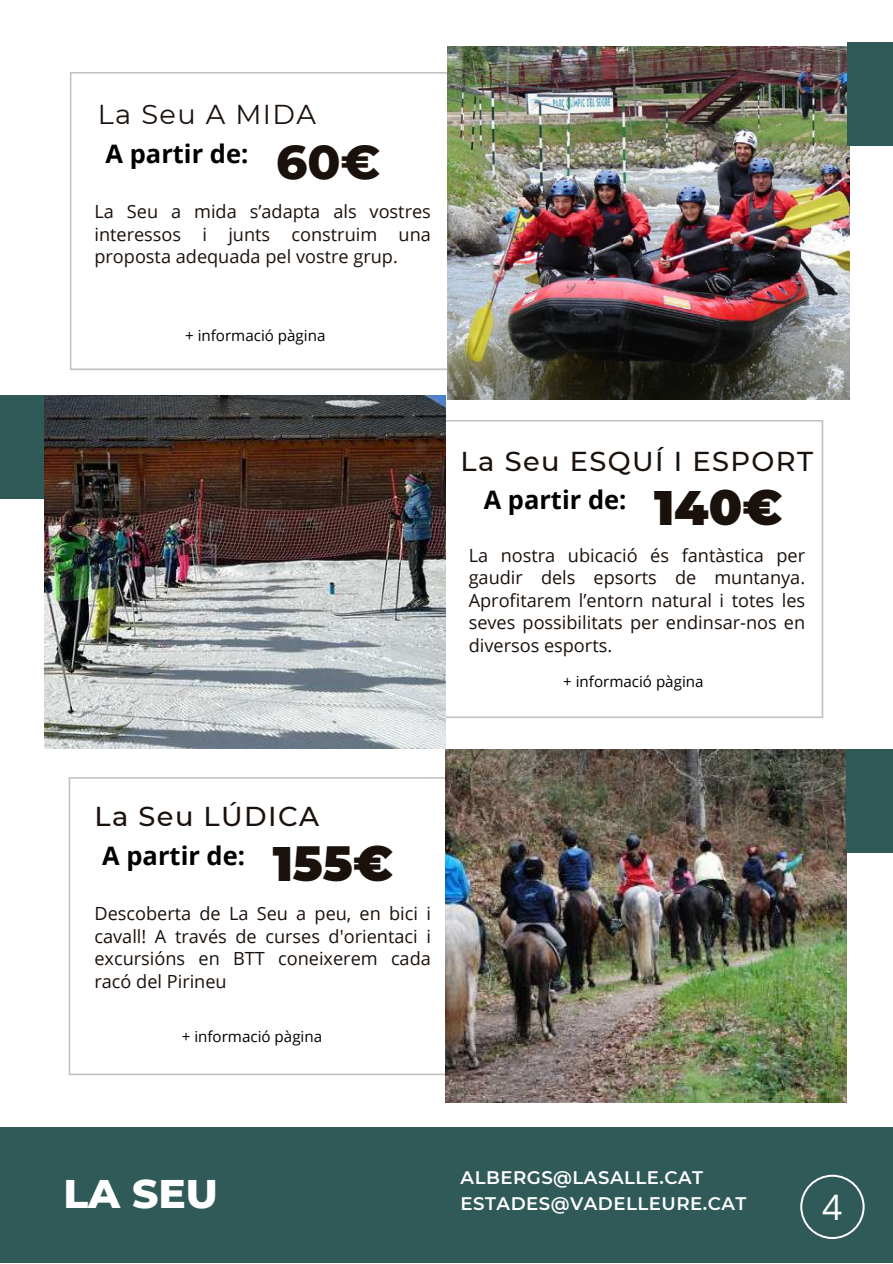
<style>
.page{position:relative;width:893px;height:1264px;background:#fff}
.page>*{position:absolute;margin:0;border:0;box-sizing:border-box;transform-origin:0 0}
.t1{font:900 48.3px "Montserrat";color:#1b110c}
.t2{font:800 48.3px "Montserrat";color:#1b110c}
.t3{font:800 40.8px "Montserrat";color:#fff}
.t4{font:35.1px "Open Sans";color:#fff}
.t5{font:500 27.3px "Montserrat";letter-spacing:.05em;color:#1b110c}
.t6{font:27.3px "Montserrat";letter-spacing:.05em;color:#1b110c}
.t7{font:700 25.5px "Open Sans";color:#000}
.t8{font:18.15px/22.5px "Open Sans";color:#1b110c;text-align:justify}
.t9{font:600 18.15px/25.8px "Montserrat";letter-spacing:.025em;color:#fff}
.t10{font:15.15px "Open Sans";color:#000}
</style>
<div class="page">
<svg style="left:70px;top:72px;width:377px;height:298px"></svg>
<svg style="left:445px;top:420px;width:378px;height:298px"></svg>
<div style="left:0;top:395px;width:62px;height:104px;background:#305a58"></div>
<img style="left:44px;top:395px;width:401px;height:353px">
<svg style="left:69px;top:777px;width:376px;height:298px"></svg>
<img style="left:445px;top:749px;width:401px;height:353px">
<img style="left:447px;top:46px;width:402px;height:353px">
<div style="left:0;top:1126px;width:892px;height:136px;background:#305a58"></div>
<div style="left:846px;top:42px;width:46px;height:104px;background:#305a58"></div>
<div style="left:846px;top:749px;width:46px;height:104px;background:#305a58"></div>
<svg style="left:800px;top:1174px;width:64px;height:64px"></svg>
<h3 class="t6" style="left:98px;top:97px;width:220px">La Seu A MIDA</h3>
<h1 class="t2" style="left:276px;top:132px;width:106px">60€</h1>
<p class="t8" style="left:94px;top:200px;width:338px">La Seu a mida s’adapta als vostres interessos i junts construim una proposta adequada pel vostre grup.</p>
<h3 class="t7" style="left:106px;top:136px;width:144px">A partir de:</h3>
<p class="t10" style="left:185px;top:324px;width:142px">+ informació pàgina</p>
<h3 class="t5" style="left:460px;top:444px;width:354px">La Seu ESQUÍ I ESPORT</h3>
<h1 class="t1" style="left:654px;top:478px;width:130px">140€</h1>
<p class="t8" style="left:468px;top:543px;width:338px">La nostra ubicació és fantàstica per gaudir dels epsorts de muntanya.<br>Aprofitarem l’entorn natural i totes les seves possibilitats per endinsar-nos en diversos esports.</p>
<h3 class="t7" style="left:483px;top:482px;width:144px">A partir de:</h3>
<p class="t10" style="left:563px;top:670px;width:142px">+ informació pàgina</p>
<h3 class="t5" style="left:94px;top:799px;width:226px">La Seu LÚDICA</h3>
<h1 class="t1" style="left:273px;top:834px;width:122px">155€</h1>
<p class="t8" style="left:94px;top:902px;width:338px">Descoberta de La Seu a peu, en bici i cavall! A través de curses d'orientaci i excursións en BTT coneixerem cada racó del Pirineu</p>
<h3 class="t7" style="left:102px;top:837px;width:144px">A partir de:</h3>
<p class="t10" style="left:182px;top:1025px;width:142px">+ informació pàgina</p>
<h2 class="t3" style="left:63px;top:1168px;width:156px">LA SEU</h2>
<p class="t9" style="left:460px;top:1164px;width:287px">ALBERGS@LASALLE.CAT<br>ESTADES@VADELLEURE.CAT</p>
<h3 class="t4" style="left:822px;top:1181px;width:22px">4</h3>
</div>
